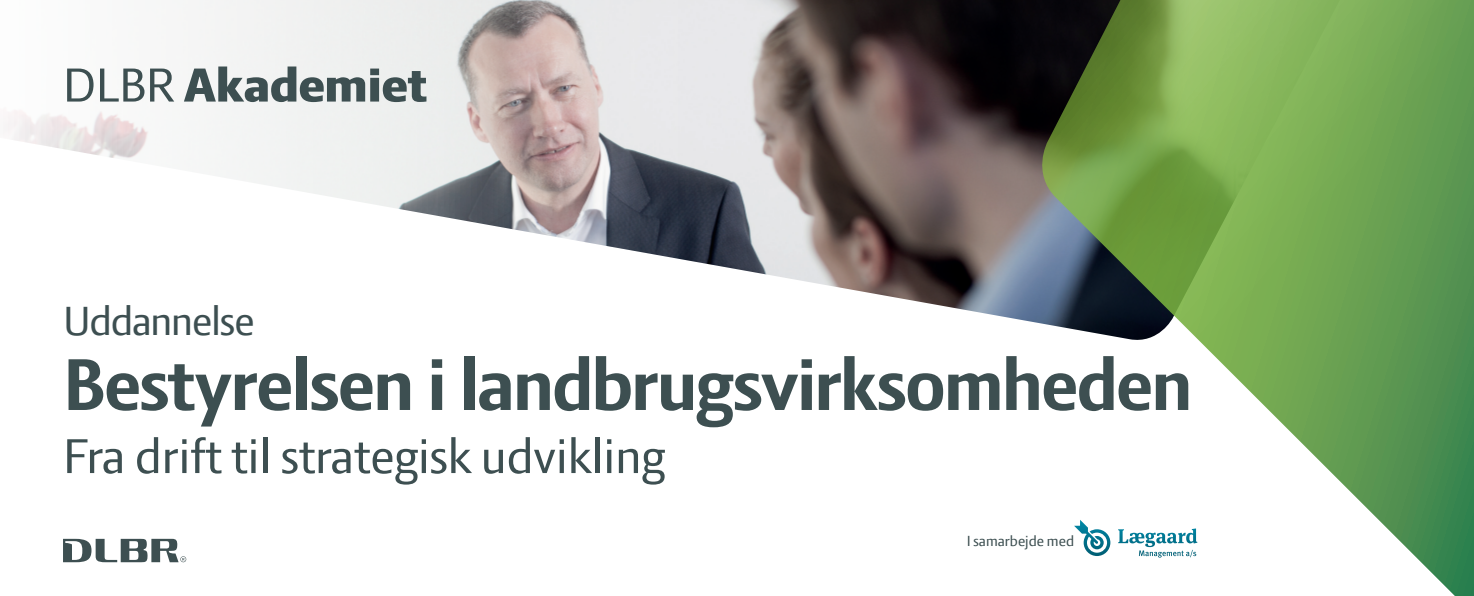
<style>
.page{position:relative;width:1474px;height:596px;background:#fff}
.page>*{position:absolute;margin:0;border:0;box-sizing:border-box;transform-origin:0 0}
.t1{font:700 78.75px "LF Press Sans";letter-spacing:-.025em;color:#3d4f51}
.t2{font:52.5px "LF Press Sans";color:#3d4f51}
.t3{font:800 51.27px "LF Press Sans";color:#3d4f51}
.t4{font:43.75px "LF Press Sans";letter-spacing:-.025em;color:#3d4f51}
.t5{font:15.75px "LF Press Sans";color:#3d4f51}
.s1{font-weight:400}
</style>
<div class="page">
<img style="left:4px;top:0;width:1027px;height:322px">
<svg style="left:1031px;top:0;width:442px;height:595px"></svg>
<svg style="left:63px;top:538px;width:123px;height:24px"></svg>
<svg style="left:1118px;top:528px;width:79px;height:29px"></svg>
<svg style="left:1074px;top:519px;width:36px;height:36px"></svg>
<p class="t3" style="left:63px;top:55px;width:365px"><span class="s1">DLBR</span> Akademiet</p>
<p class="t4" style="left:63px;top:295px;width:193px">Uddannelse</p>
<p class="t1" style="left:63px;top:339px;width:1131px">Bestyrelsen i landbrugsvirksomheden</p>
<p class="t2" style="left:63px;top:425px;width:603px">Fra drift til strategisk udvikling</p>
<p class="t5" style="left:966px;top:531px;width:109px">I samarbejde med</p>
</div>
